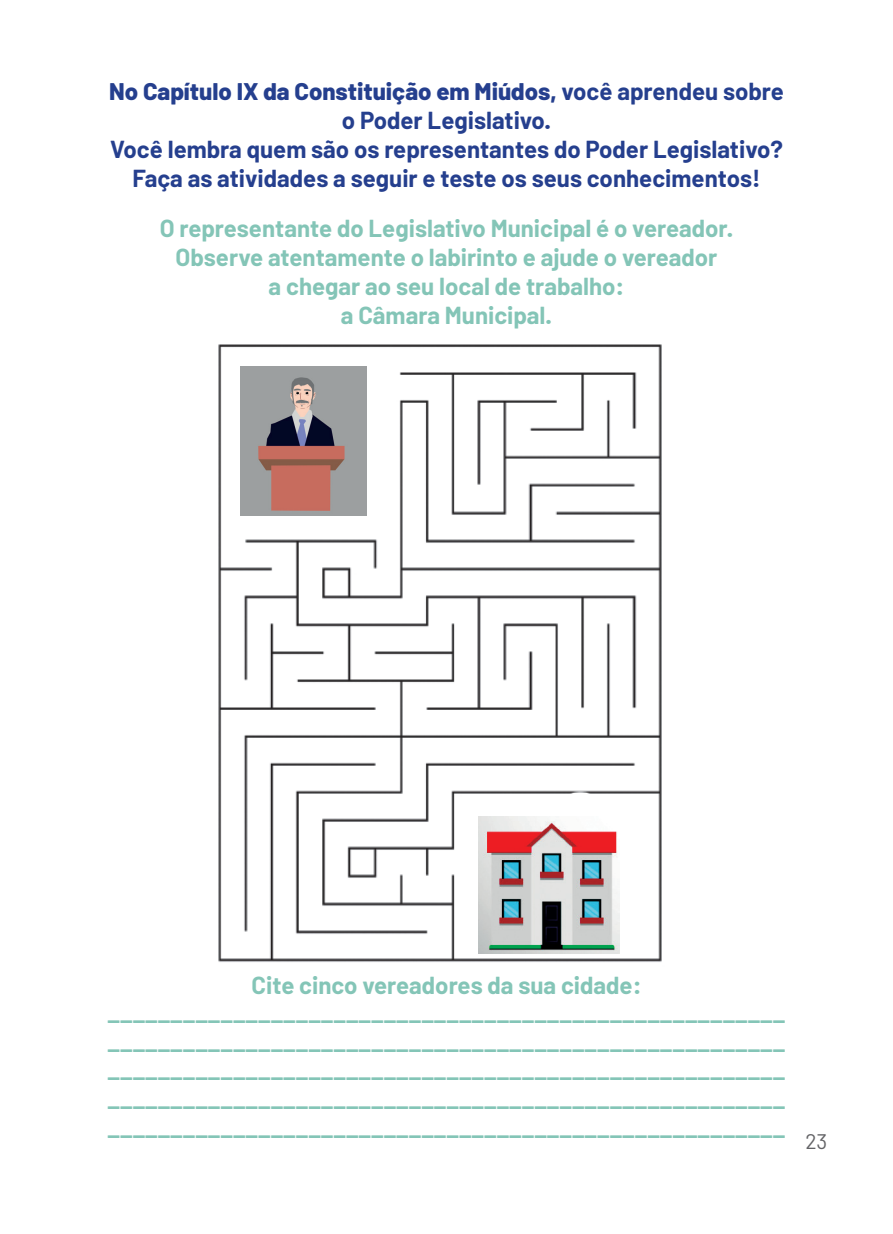
<style>
.page{position:relative;width:893px;height:1234px;background:#fff}
.page>*{position:absolute;margin:0;border:0;box-sizing:border-box;transform-origin:0 0}
.t1{font:700 24px/28.8px "Barlow";color:#84c5b7;text-align:center}
.t2{font:700 24px/28.8px "Barlow";color:#253f8e;text-align:center}
.t3{font:21px "Barlow";color:#636366}
.s1{font-weight:800}
</style>
<div class="page">
<img style="left:218px;top:344px;width:444px;height:618px">
<img style="left:479px;top:816px;width:141px;height:137px">
<img style="left:241px;top:366px;width:126px;height:149px">
<p class="t2" style="left:109px;top:77px;width:676px"><span class="s1">No Capítulo IX da Constituição em Miúdos,</span> você aprendeu sobre o Poder Legislativo.<br>Você lembra quem são os representantes do Poder Legislativo?<br>Faça as atividades a seguir e teste os seus conhecimentos!</p>
<p class="t1" style="left:160px;top:214px;width:575px">O representante do Legislativo Municipal é o vereador.<br>Observe atentamente o labirinto e ajude o vereador<br>a chegar ao seu local de trabalho:<br>a Câmara Municipal.</p>
<p class="t1" style="left:108px;top:970px;width:679px">Cite cinco vereadores da sua cidade: ______________________________________________________ ______________________________________________________ ______________________________________________________ ______________________________________________________ ______________________________________________________</p>
<p class="t3" style="left:805px;top:1127px;width:23px">23</p>
</div>
